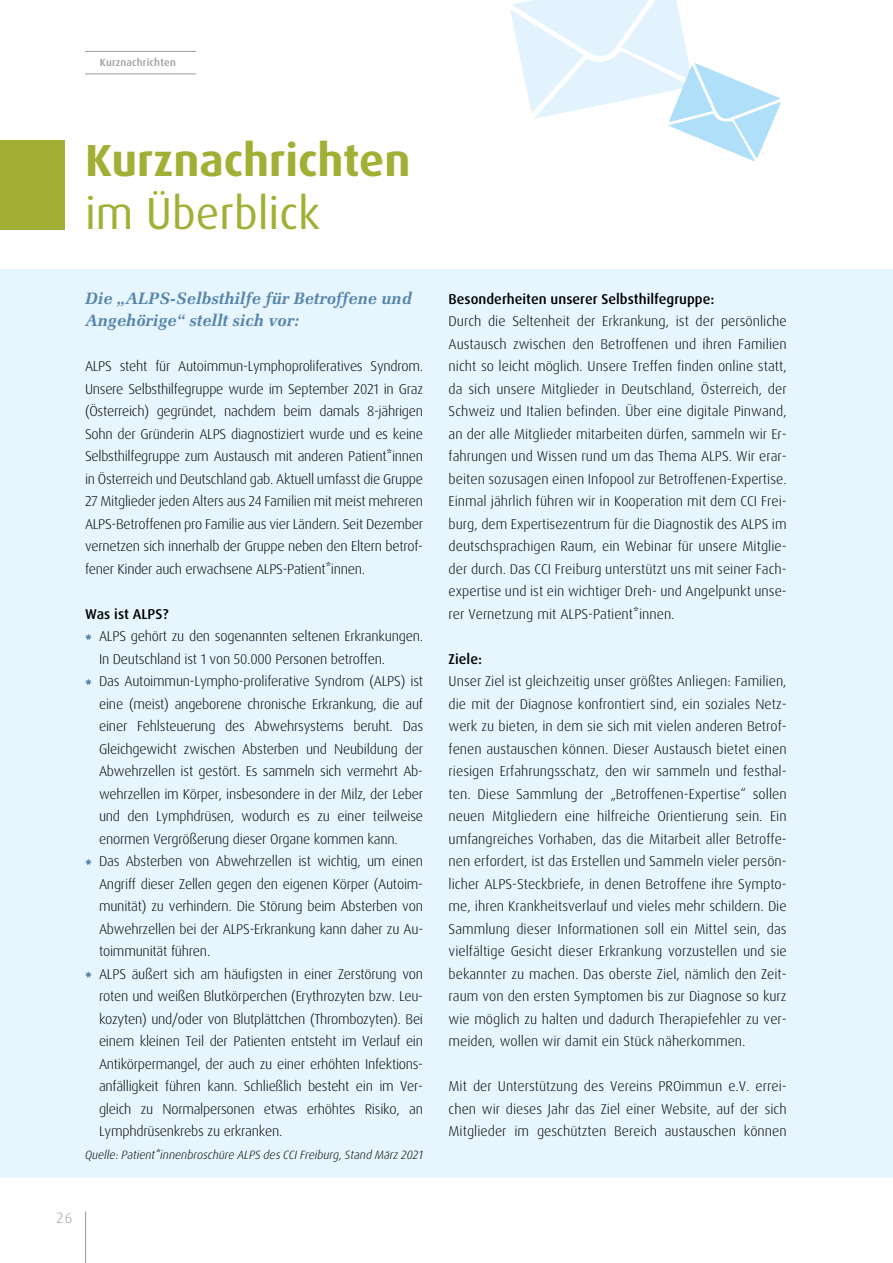
<style>
.page{position:relative;width:893px;height:1263px;background:#fff}
.page>*{position:absolute;margin:0;border:0;box-sizing:border-box;transform-origin:0 0}
.t1{font:700 45px "Dax Pro";color:#a1b034}
.t2{font:45px "Dax Pro";color:#a1b034}
.t3{font:italic 700 16.5px/22.5px "Melior";color:#5584ab}
.t4{font:300 15px "Dax Pro";color:#9d9d9c}
.t5{font:300 14.25px/22.5px "Dax Pro";letter-spacing:-.015em;color:#000;text-align:justify}
.t6{font:500 14.25px "Dax Pro";color:#000}
.t7{font:italic 300 12px "Dax Pro";color:#000}
.t8{font:500 10.5px "Dax Pro";letter-spacing:.02em;color:#9d9d9c}
</style>
<div class="page">
<div style="left:0;top:269px;width:893px;height:909px;background:#e6f5fe"></div>
<hr style="left:85px;top:1211px;width:1px;height:52px;background:#9d9d9c">
<svg style="left:510px;top:0;width:271px;height:162px"></svg>
<div style="left:0;top:140px;width:64px;height:90px;background:#a1b034"></div>
<hr style="left:85px;top:74px;width:111px;height:1px;background:#9d9d9c">
<hr style="left:85px;top:51px;width:111px;height:1px;background:#9d9d9c">
<svg style="left:85px;top:634px;width:7px;height:6px"></svg>
<svg style="left:85px;top:679px;width:7px;height:6px"></svg>
<svg style="left:85px;top:859px;width:7px;height:6px"></svg>
<svg style="left:85px;top:971px;width:7px;height:7px"></svg>
<p class="t8" style="left:100px;top:56px;width:78px">Kurznachrichten</p>
<h1 class="t1" style="left:85px;top:132px;width:327px">Kurznachrichten</h1>
<h1 class="t2" style="left:85px;top:184px;width:237px">im Überblick</h1>
<p class="t3" style="left:85px;top:287px;width:328px">Die „ALPS-Selbsthilfe für Betroffene und<br>Angehörige“ stellt sich vor:</p>
<p class="t5" style="left:85px;top:355px;width:340px">ALPS steht für Autoimmun-Lymphoproliferatives Syndrom.<br>Unsere Selbsthilfegruppe wurde im September 2021 in Graz (Österreich) gegründet, nachdem beim damals 8-jährigen Sohn der Gründerin ALPS diagnostiziert wurde und es keine Selbsthilfegruppe zum Austausch mit anderen Patient*innen in Österreich und Deutschland gab. Aktuell umfasst die Gruppe 27 Mitglieder jeden Alters aus 24 Familien mit meist mehreren ALPS-Betroffenen pro Familie aus vier Ländern. Seit Dezember vernetzen sich innerhalb der Gruppe neben den Eltern betrof&shy;fener Kinder auch erwachsene ALPS-Patient*innen.</p>
<p class="t6" style="left:85px;top:605px;width:85px">Was ist ALPS?</p>
<p class="t5" style="left:99px;top:625px;width:326px;text-align:left">ALPS gehört zu den sogenannten seltenen Erkrankungen.<br>In Deutschland ist 1 von 50.000 Personen betroffen.<br>Das Autoimmun-Lympho-proliferative Syndrom (ALPS) ist eine (meist) angeborene chronische Erkrankung, die auf einer Fehlsteuerung des Abwehrsystems beruht. Das Gleichgewicht zwischen Absterben und Neubildung der Abwehrzellen ist gestört. Es sammeln sich vermehrt Ab&shy;wehrzellen im Körper, insbesondere in der Milz, der Leber und den Lymphdrüsen, wodurch es zu einer teilweise enormen Vergrößerung dieser Organe kommen kann.<br>Das Absterben von Abwehrzellen ist wichtig, um einen Angriff dieser Zellen gegen den eigenen Körper (Autoim&shy;munität) zu verhindern. Die Störung beim Absterben von Abwehrzellen bei der ALPS-Erkrankung kann daher zu Au&shy;toimmunität führen.<br>ALPS äußert sich am häufigsten in einer Zerstörung von roten und weißen Blutkörperchen (Erythrozyten bzw. Leu&shy;kozyten) und/oder von Blutplättchen (Thrombozyten). Bei einem kleinen Teil der Patienten entsteht im Verlauf ein Antikörpermangel, der auch zu einer erhöhten Infektions&shy;anfälligkeit führen kann. Schließlich besteht ein im Ver&shy;gleich zu Normalpersonen etwas erhöhtes Risiko, an Lymphdrüsenkrebs zu erkranken.</p>
<p class="t7" style="left:85px;top:1147px;width:340px">Quelle: Patient*innenbroschüre ALPS des CCI Freiburg, Stand März 2021</p>
<p class="t4" style="left:56px;top:1208px;width:18px">26</p>
<p class="t6" style="left:449px;top:290px;width:267px">Besonderheiten unserer Selbsthilfegruppe:</p>
<p class="t5" style="left:449px;top:310px;width:340px">Durch die Seltenheit der Erkrankung, ist der persönliche Austausch zwischen den Betroffenen und ihren Familien nicht so leicht möglich. Unsere Treffen finden online statt, da sich unsere Mitglieder in Deutschland, Österreich, der Schweiz und Italien befinden. Über eine digitale Pinwand, an der alle Mitglieder mitarbeiten dürfen, sammeln wir Er&shy;fahrungen und Wissen rund um das Thema ALPS. Wir erar&shy;beiten sozusagen einen Infopool zur Betroffenen-Expertise.<br>Einmal jährlich führen wir in Kooperation mit dem CCI Frei&shy;burg, dem Expertisezentrum für die Diagnostik des ALPS im deutschsprachigen Raum, ein Webinar für unsere Mitglie&shy;der durch. Das CCI Freiburg unterstützt uns mit seiner Fach&shy;expertise und ist ein wichtiger Dreh- und Angelpunkt unse&shy;rer Vernetzung mit ALPS-Patient*innen.</p>
<p class="t6" style="left:449px;top:650px;width:35px">Ziele:</p>
<p class="t5" style="left:449px;top:670px;width:340px">Unser Ziel ist gleichzeitig unser größtes Anliegen: Familien, die mit der Diagnose konfrontiert sind, ein soziales Netz&shy;werk zu bieten, in dem sie sich mit vielen anderen Betrof&shy;fenen austauschen können. Dieser Austausch bietet einen riesigen Erfahrungsschatz, den wir sammeln und festhal&shy;ten. Diese Sammlung der „Betroffenen-Expertise“ sollen neuen Mitgliedern eine hilfreiche Orientierung sein. Ein umfangreiches Vorhaben, das die Mitarbeit aller Betroffe&shy;nen erfordert, ist das Erstellen und Sammeln vieler persön&shy;licher ALPS-Steckbriefe, in denen Betroffene ihre Sympto&shy;me, ihren Krankheitsverlauf und vieles mehr schildern. Die Sammlung dieser Informationen soll ein Mittel sein, das vielfältige Gesicht dieser Erkrankung vorzustellen und sie bekannter zu machen. Das oberste Ziel, nämlich den Zeit&shy;raum von den ersten Symptomen bis zur Diagnose so kurz wie möglich zu halten und dadurch Therapiefehler zu ver&shy;meiden, wollen wir damit ein Stück näherkommen.</p>
<p class="t5" style="left:449px;top:1075px;width:340px">Mit der Unterstützung des Vereins PROimmun e.V. errei&shy;chen wir dieses Jahr das Ziel einer Website, auf der sich Mitglieder im geschützten Bereich austauschen können</p>
</div>
